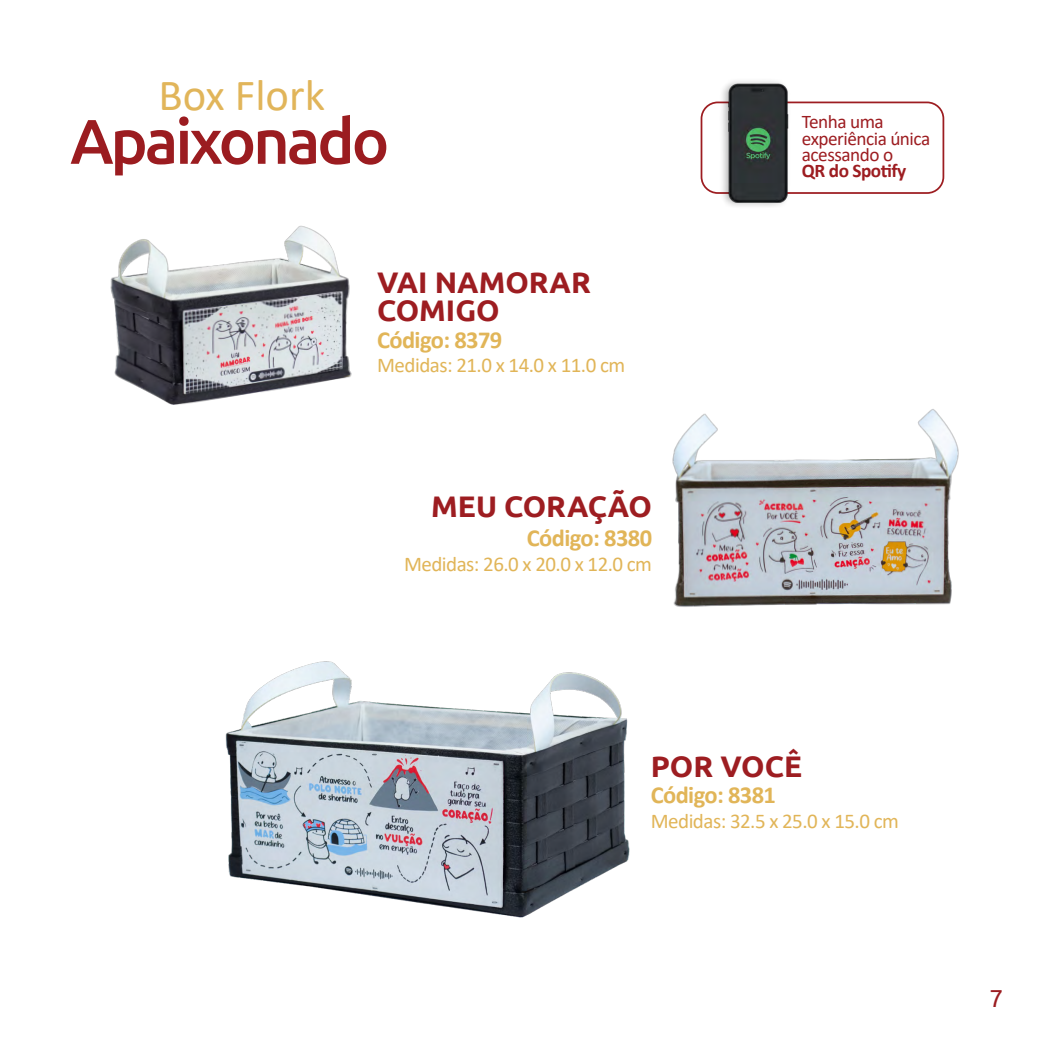
<style>
.page{position:relative;width:1042px;height:1042px;background:#fff}
.page>*{position:absolute;margin:0;border:0;box-sizing:border-box;transform-origin:0 0}
.t1{font:500 63px "Ubuntu";letter-spacing:-.05em;color:#9b1c20}
.t2{font:44.62px "Calibri";color:#e1b55a}
.t3{font:700 29.75px/28px "Ubuntu";color:#9d1d21}
.t4{font:700 24.5px "Calibri";letter-spacing:-.025em;color:#e1b558}
.t5{font:24.5px "Ubuntu";color:#9b1c20}
.t6{font:21px "Calibri";letter-spacing:-.025em;color:#e1b558}
.t7{font:19.25px/16.3px "Calibri";letter-spacing:-.025em;color:#9d1d21}
.t8{font:700 19.25px "Calibri";letter-spacing:-.025em;color:#9d1d21}
</style>
<div class="page">
<img style="left:110px;top:225px;width:242px;height:180px">
<img style="left:225px;top:661px;width:405px;height:257px">
<img style="left:672px;top:409px;width:287px;height:198px">
<div style="left:700px;top:102px;width:244px;height:92px;border:2px solid #9d1d21;border-radius:16px"></div>
<div style="left:719px;top:77px;width:73px;height:133px;background:#000;opacity:.3"></div>
<img style="left:724px;top:77px;width:68px;height:132px">
<h2 class="t2" style="left:159px;top:64px;width:168px">Box Flork</h2>
<h1 class="t1" style="left:70px;top:102px;width:320px">Apaixonado</h1>
<h3 class="t3" style="left:377px;top:268px;width:215px">VAI NAMORAR<br>COMIGO</h3>
<p class="t4" style="left:377px;top:323px;width:127px">Código: 8379</p>
<p class="t6" style="left:377px;top:351px;width:249px">Medidas: 21.0 x 14.0 x 11.0 cm</p>
<h3 class="t3" style="left:431px;top:492px;width:222px">MEU CORAÇÃO</h3>
<p class="t4" style="left:527px;top:520px;width:127px">Código: 8380</p>
<p class="t6" style="left:404px;top:549px;width:249px">Medidas: 26.0 x 20.0 x 12.0 cm</p>
<p class="t7" style="left:802px;top:113px;width:130px">Tenha uma experiência única acessando o</p>
<p class="t8" style="left:802px;top:157px;width:106px">QR do Spotify</p>
<h3 class="t3" style="left:651px;top:751px;width:153px">POR VOCÊ</h3>
<p class="t4" style="left:651px;top:777px;width:127px">Código: 8381</p>
<p class="t6" style="left:651px;top:806px;width:249px">Medidas: 32.5 x 25.0 x 15.0 cm</p>
<p class="t5" style="left:989px;top:984px;width:15px">7</p>
</div>
